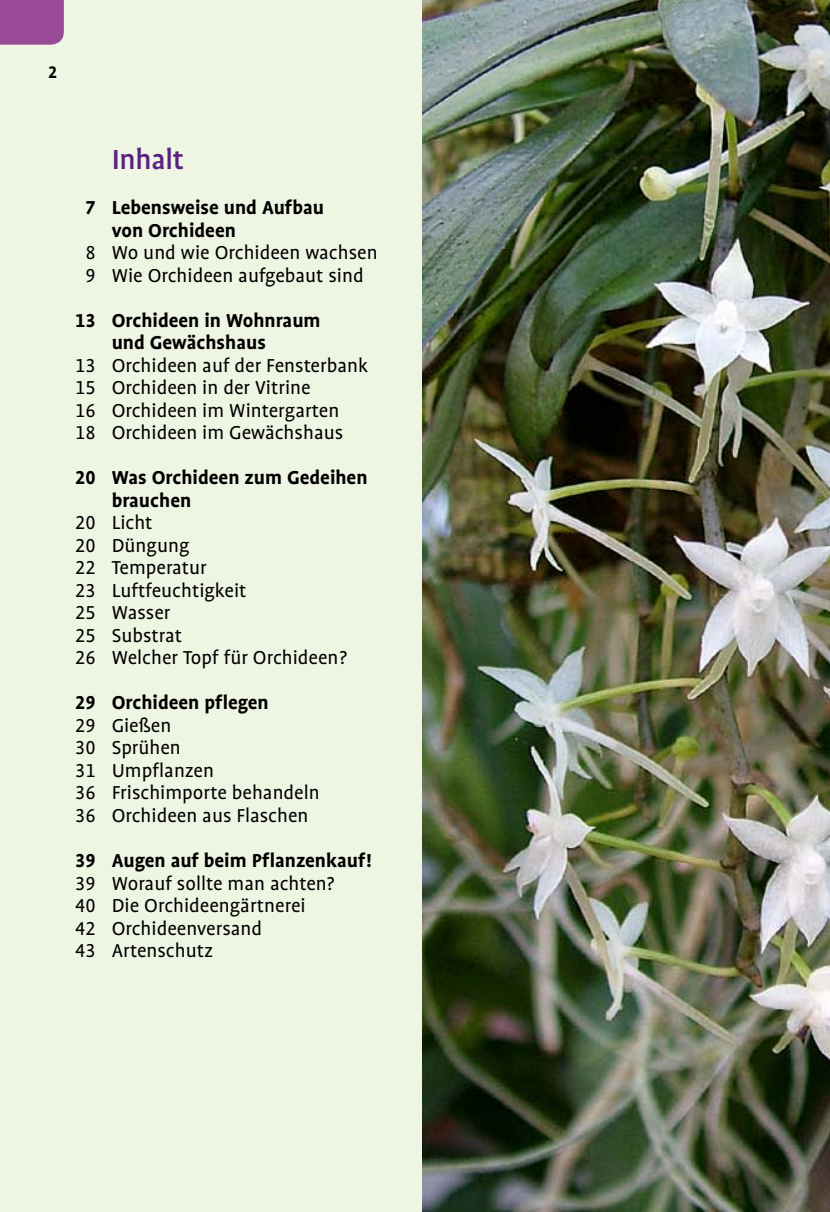
<style>
.page{position:relative;width:830px;height:1212px;background:#fff}
.page>*{position:absolute;margin:0;border:0;box-sizing:border-box;transform-origin:0 0}
.t1{font:500 31.5px "UV Profile";letter-spacing:-.01em;color:#5b2182}
.t2{font:21.38px/22.5px "UV Profile Tab";color:#000}
.t3{font:700 21.38px/22.5px "UV Profile Tab";color:#000}
.t4{font:700 19.12px "UV Profile Tab";color:#000}
</style>
<div class="page">
<div style="left:0;top:0;width:829px;height:1212px;background:#eff5e3"></div>
<div style="left:0;top:0;width:64px;height:45px;background:#984a97"></div>
<img style="left:423px;top:0;width:406px;height:1212px">
<p class="t4" style="left:48px;top:61px;width:11px">2</p>
<h1 class="t1" style="left:112px;top:143px;width:74px">Inhalt</h1>
<p class="t3" style="left:112px;top:196px;width:214px;text-indent:-26px">7 Lebensweise und Aufbau von Orchideen</p>
<p class="t2" style="left:85px;top:242px;width:293px">8 Wo und wie Orchideen wachsen<br>9 Wie Orchideen aufgebaut sind</p>
<p class="t3" style="left:112px;top:309px;width:210px;text-indent:-36px">13 Orchideen in Wohnraum und Gewächshaus</p>
<p class="t2" style="left:75px;top:354px;width:294px">13 Orchideen auf der Fensterbank<br>15 Orchideen in der Vitrine<br>16 Orchideen im Wintergarten<br>18 Orchideen im Gewächshaus</p>
<p class="t3" style="left:112px;top:466px;width:257px;text-indent:-36px">20 Was Orchideen zum Gedeihen brauchen</p>
<p class="t2" style="left:75px;top:512px;width:273px">20 Licht<br>20 Düngung<br>22 Temperatur<br>23 Luftfeuchtigkeit<br>25 Wasser<br>25 Substrat<br>26 Welcher Topf für Orchideen?</p>
<p class="t3" style="left:75px;top:691px;width:195px">29 Orchideen pflegen</p>
<p class="t2" style="left:75px;top:714px;width:246px">29 Gießen<br>30 Sprühen<br>31 Umpflanzen<br>36 Frischimporte behandeln<br>36 Orchideen aus Flaschen</p>
<p class="t3" style="left:75px;top:849px;width:298px">39 Augen auf beim Pflanzenkauf!</p>
<p class="t2" style="left:75px;top:872px;width:260px">39 Worauf sollte man achten?<br>40 Die Orchideengärtnerei<br>42 Orchideenversand<br>43 Artenschutz</p>
</div>
